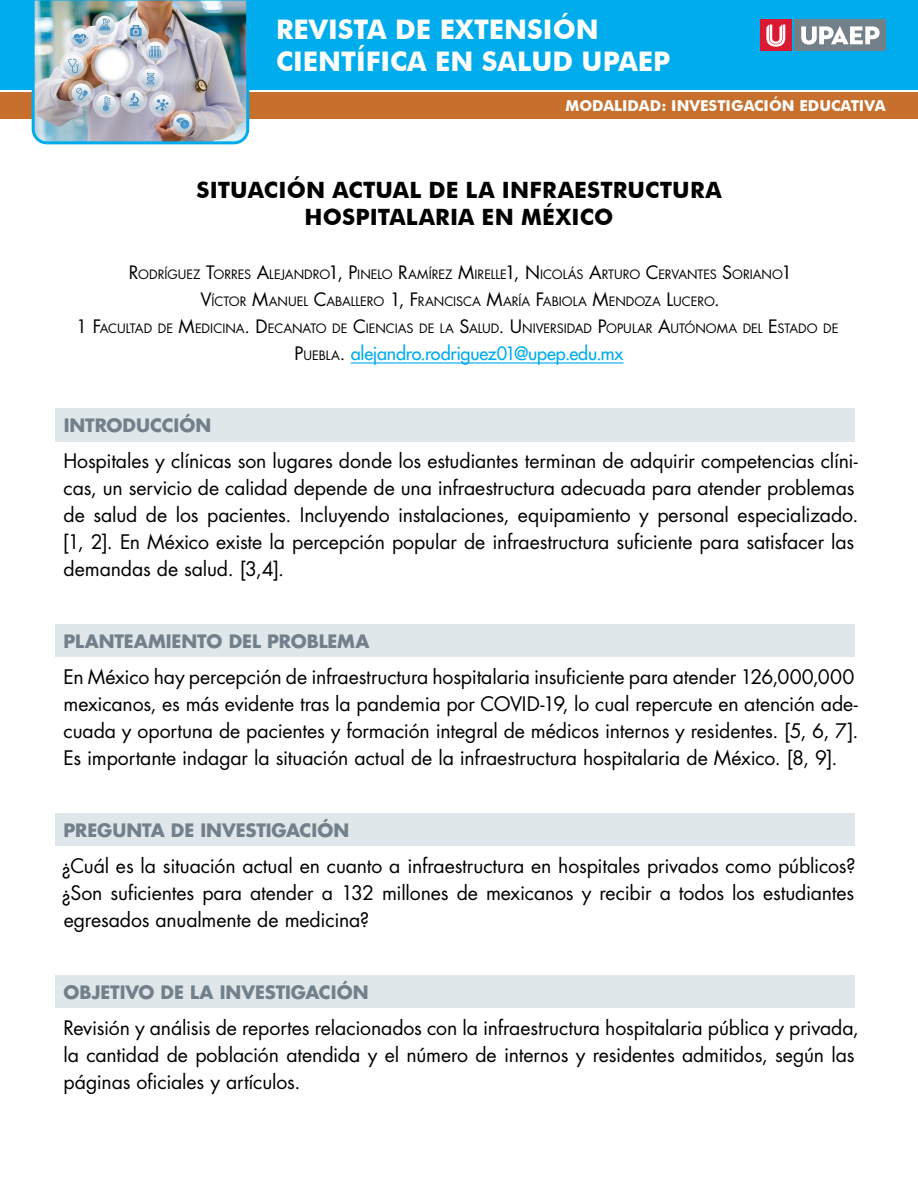
<style>
.page{position:relative;width:918px;height:1188px;background:#fff}
.page>*{position:absolute;margin:0;border:0;box-sizing:border-box;transform-origin:0 0}
.t1{font:700 27px/32.4px "Futura BT";color:#fff}
.título{font:700 22.5px/27px "Futura BT";letter-spacing:.01em;color:#000;text-align:center}
.cuerpo{font:19.5px/27px "Futura Std";letter-spacing:-.005em;color:#000}
.apartado{font:700 18px "Futura Std";color:#72808a}
.autores_c_email{font:500 18px "Futura Std";letter-spacing:-.01em;color:#00aceb}
.t2{font:700 15px "Futura BT";color:#fff}
.autores_c_email-2{font:12.6px "Futura Std";letter-spacing:-.005em;color:#000}
.s1{font-size:18px}
.s2{font-weight:400;color:#000}
.s3{font-weight:400;font-size:12.6px;color:#000}
</style>
<div class="page">
<div style="left:0;top:92px;width:918px;height:27px;background:#c7702d"></div>
<div style="left:0;top:0;width:918px;height:90px;background:#00aceb"></div>
<img style="left:31px;top:0;width:219px;height:145px">
<div style="left:795px;top:20px;width:91px;height:31px;background:#72808a"></div>
<svg style="left:801px;top:26px;width:79px;height:19px"></svg>
<div style="left:760px;top:20px;width:32px;height:31px;background:#da1a32"></div>
<svg style="left:766px;top:25px;width:19px;height:22px"></svg>
<hr style="left:351px;top:362px;width:272px;height:2px;background:#00aceb">
<div style="left:56px;top:408px;width:799px;height:33px;background:#e0e7eb"></div>
<div style="left:56px;top:624px;width:799px;height:33px;background:#e0e7eb"></div>
<div style="left:56px;top:813px;width:799px;height:33px;background:#e0e7eb"></div>
<div style="left:56px;top:975px;width:799px;height:33px;background:#e0e7eb"></div>
<h1 class="t1" style="left:276px;top:13px;width:396px">REVISTA DE EXTENSIÓN<br>CIENTÍFICA EN SALUD UPAEP</h1>
<p class="t2" style="left:565px;top:97px;width:322px">MODALIDAD: INVESTIGACIÓN EDUCATIVA</p>
<p class="título" style="left:197px;top:176px;width:527px">SITUACIÓN ACTUAL DE LA INFRAESTRUCTURA<br>HOSPITALARIA EN MÉXICO</p>
<p class="autores_c_email-2" style="left:129px;top:266px;width:665px"><span class="s1">R</span>ODRÍGUEZ <span class="s1">T</span>ORRES <span class="s1">A</span>LEJANDRO<span class="s1">1, P</span>I NELO <span class="s1">R</span>AMÍREZ <span class="s1">M</span>IRELLE<span class="s1">1, N</span> ICOLÁS <span class="s1">A</span>RTURO <span class="s1">C</span>ERVANTES <span class="s1">S</span>ORIANO<span class="s1">1</span></p>
<p class="autores_c_email-2" style="left:201px;top:293px;width:521px"><span class="s1">V</span>ÍCTOR <span class="s1">M</span>ANUEL <span class="s1">C</span>ABALLERO <span class="s1">1, F</span>RANCISCA <span class="s1">M</span>ARÍA <span class="s1">F</span>ABI OLA <span class="s1">M</span>ENDOZA <span class="s1">L</span>UCERO<span class="s1">.</span></p>
<p class="autores_c_email-2" style="left:76px;top:320px;width:764px"><span class="s1">1 F</span>ACULTAD DE <span class="s1">M</span>EDICI NA<span class="s1">. D</span>ECANATO DE <span class="s1">C</span>I ENCIAS DE LA <span class="s1">S</span>ALUD<span class="s1">. U</span> NIVERSI DAD <span class="s1">P</span>OPULAR <span class="s1">A</span>UTÓNOMA DEL <span class="s1">E</span>STADO DE</p>
<p class="autores_c_email" style="left:295px;top:342px;width:330px"><span class="s2">P</span><span class="s3">UEBLA</span><span class="s2">.</span> alejandro.rodriguez01@upep.edu.mx</p>
<p class="apartado" style="left:64px;top:413px;width:149px">INTRODUCCIÓN</p>
<p class="cuerpo" style="left:63px;top:448px;width:797px">Hospitales y clínicas son lugares donde los estudiantes terminan de adquirir competencias clíni&shy;cas, un servicio de calidad depende de una infraestructura adecuada para atender problemas de salud de los pacientes. Incluyendo instalaciones, equipamiento y personal especializado. [1, 2]. En México existe la percepción popular de infraestructura suficiente para satisfacer las demandas de salud. [3,4].</p>
<p class="apartado" style="left:64px;top:629px;width:307px">PLANTEAMIENTO DEL PROBLEMA</p>
<p class="cuerpo" style="left:63px;top:664px;width:797px">En México hay percepción de infraestructura hospitalaria insuficiente para atender 126,000,000 mexicanos, es más evidente tras la pandemia por COVID-19, lo cual repercute en atención ade&shy;cuada y oportuna de pacientes y formación integral de médicos internos y residentes. [5, 6, 7].<br>Es importante indagar la situación actual de la infraestructura hospitalaria de México. [8, 9].</p>
<p class="apartado" style="left:64px;top:818px;width:287px">PREGUNTA DE INVESTIGACIÓN</p>
<p class="cuerpo" style="left:62px;top:853px;width:795px;text-align:justify">¿Cuál es la situación actual en cuanto a infraestructura en hospitales privados como públicos? ¿Son suficientes para atender a 132 millones de mexicanos y recibir a todos los estudiantes egresados anualmente de medicina?</p>
<p class="apartado" style="left:64px;top:980px;width:307px">OBJETIVO DE LA INVESTIGACIÓN</p>
<p class="cuerpo" style="left:63px;top:1015px;width:797px">Revisión y análisis de reportes relacionados con la infraestructura hospitalaria pública y privada, la cantidad de población atendida y el número de internos y residentes admitidos, según las páginas oficiales y artículos.</p>
</div>
